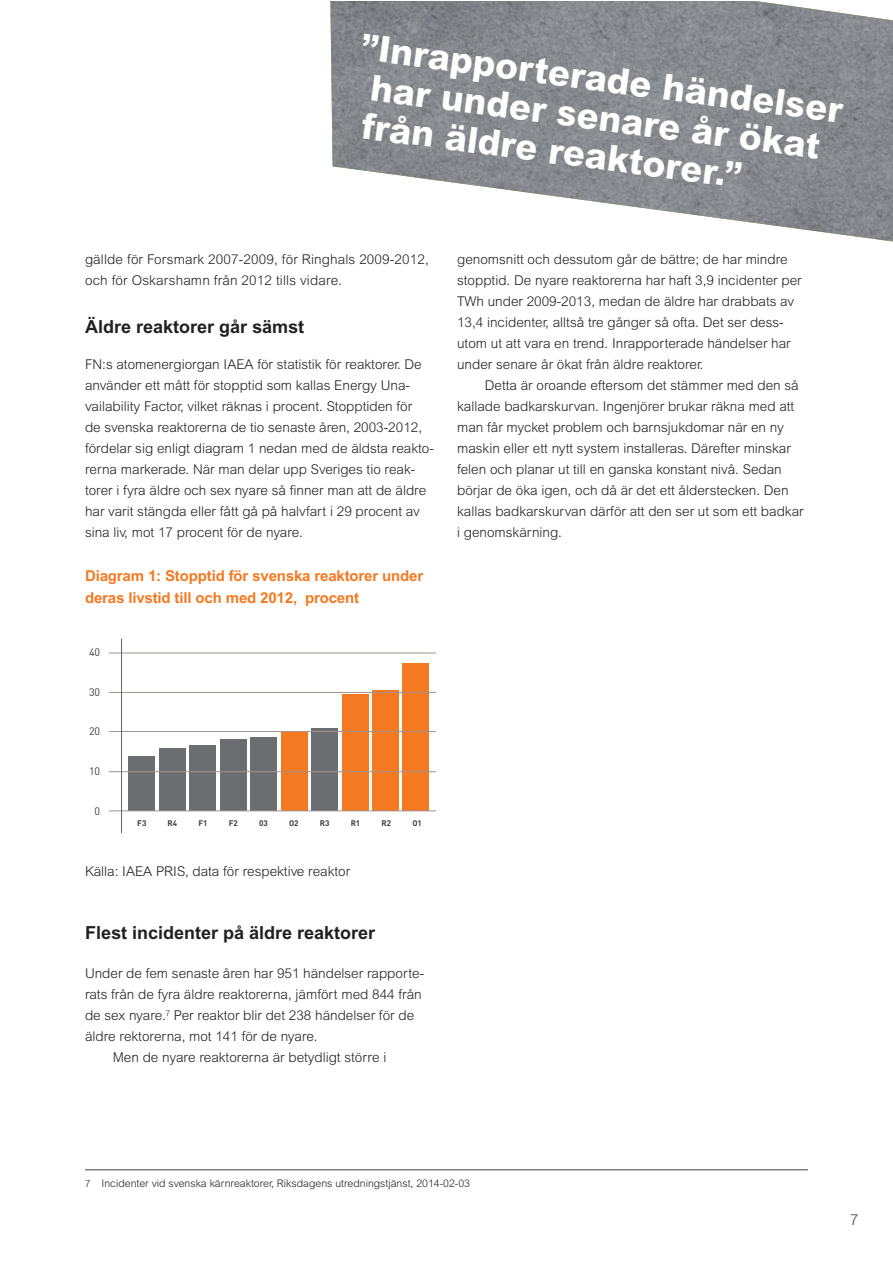
<style>
.page{position:relative;width:893px;height:1263px;background:#fff}
.page>*{position:absolute;margin:0;border:0;box-sizing:border-box;transform-origin:0 0}
.t1{font:800 36px/39px "Arial MT Std";color:#fff}
.t2{font:700 18px "Arial MT Std";color:#231f20}
.t3{font:700 15px/22.5px "Arial MT Std";letter-spacing:-.01em;color:#f47921}
.t4{font:300 15px "Arial MT Std";color:#3e3e3f}
.t5{font:300 13.5px/21px "Arial MT Std";color:#231f20}
.t6{font:10.8px "DIN Pro";color:#423c3b}
.t7{font:300 10.5px "Arial MT Std";color:#231f20}
.t8{font:700 8.1px "DIN Pro";color:#423c3b}
.s1{font-size:9.75px}
</style>
<div class="page">
<img style="left:330px;top:1px;width:562px;height:240px">
<hr style="left:85px;top:1169px;width:723px;height:1px;background:#3e3e3f">
<div style="left:342px;top:694px;width:26px;height:117px;background:#f47921"></div>
<div style="left:312px;top:728px;width:26px;height:83px;background:#6c6d70"></div>
<div style="left:372px;top:690px;width:26px;height:121px;background:#f47921"></div>
<div style="left:403px;top:663px;width:26px;height:148px;background:#f47921"></div>
<div style="left:190px;top:745px;width:26px;height:66px;background:#6c6d70"></div>
<div style="left:159px;top:748px;width:26px;height:63px;background:#6c6d70"></div>
<div style="left:220px;top:739px;width:26px;height:72px;background:#6c6d70"></div>
<div style="left:129px;top:756px;width:26px;height:55px;background:#6c6d70"></div>
<div style="left:281px;top:732px;width:26px;height:79px;background:#f47921"></div>
<div style="left:251px;top:737px;width:26px;height:74px;background:#6c6d70"></div>
<hr style="left:109px;top:811px;width:327px;height:1px;background:#a19390">
<hr style="left:109px;top:731px;width:327px;height:1px;background:#a19390">
<hr style="left:109px;top:771px;width:327px;height:1px;background:#a19390">
<hr style="left:109px;top:692px;width:327px;height:1px;background:#a19390">
<hr style="left:109px;top:653px;width:327px;height:1px;background:#a19390">
<hr style="left:121px;top:639px;width:1px;height:194px;background:#6b6360">
<h1 class="t1" style="left:363px;top:28px;width:487px;rotate:7deg">”Inrapporterade händelser har under senare år ökat från äldre reaktorer.”</h1>
<p class="t5" style="left:85px;top:249px;width:345px">gällde för Forsmark 2007-2009, för Ringhals 2009-2012, och för Oskarshamn från 2012 tills vidare.</p>
<h2 class="t2" style="left:85px;top:316px;width:221px">Äldre reaktorer går sämst</h2>
<p class="t5" style="left:85px;top:354px;width:350px">FN:s atomenergiorgan IAEA för statistik för reaktorer. De använder ett mått för stopptid som kallas Energy Una&shy;vailability Factor, vilket räknas i procent. Stopptiden för<br>de svenska reaktorerna de tio senaste åren, 2003-2012, fördelar sig enligt diagram 1 nedan med de äldsta reakto&shy;rerna markerade. När man delar upp Sveriges tio reak&shy;torer i fyra äldre och sex nyare så finner man att de äldre har varit stängda eller fått gå på halvfart i 29 procent av sina liv, mot 17 procent för de nyare.</p>
<p class="t3" style="left:85px;top:564px;width:340px">Diagram 1: Stopptid för svenska reaktorer under deras livstid till och med 2012, procent</p>
<p class="t6" style="left:89px;top:644px;width:13px">40</p>
<p class="t6" style="left:89px;top:685px;width:13px">30</p>
<p class="t6" style="left:89px;top:724px;width:13px">20</p>
<p class="t6" style="left:89px;top:763px;width:13px">10</p>
<p class="t6" style="left:95px;top:803px;width:7px">0</p>
<p class="t8" style="left:137px;top:817px;width:11px">F3</p>
<p class="t8" style="left:168px;top:817px;width:11px">R4</p>
<p class="t8" style="left:198px;top:817px;width:11px">F1</p>
<p class="t8" style="left:229px;top:817px;width:11px">F2</p>
<p class="t8" style="left:259px;top:817px;width:10px">03</p>
<p class="t8" style="left:289px;top:817px;width:11px">O2</p>
<p class="t8" style="left:320px;top:817px;width:11px">R3</p>
<p class="t8" style="left:351px;top:817px;width:11px">R1</p>
<p class="t8" style="left:382px;top:817px;width:11px">R2</p>
<p class="t8" style="left:412px;top:817px;width:11px">O1</p>
<p class="t5" style="left:85px;top:861px;width:267px">Källa: IAEA PRIS, data för respektive reaktor</p>
<h2 class="t2" style="left:85px;top:922px;width:292px">Flest incidenter på äldre reaktorer</h2>
<p class="t5" style="left:85px;top:963px;width:341px">Under de fem senaste åren har 951 händelser rapporte-</p>
<p class="t5" style="left:85px;top:984px;width:338px">rats från de fyra äldre reaktorerna, jämfört med 844 från</p>
<p class="t5" style="left:85px;top:1005px;width:331px">de sex nyare.<sup>7</sup> Per reaktor blir det 238 händelser för de</p>
<p class="t5" style="left:85px;top:1026px;width:234px">äldre rektorerna, mot 141 för de nyare.</p>
<p class="t5" style="left:113px;top:1047px;width:275px">Men de nyare reaktorerna är betydligt större i</p>
<p class="t5" style="left:457px;top:249px;width:346px">genomsnitt och dessutom går de bättre; de har mindre stopptid. De nyare reaktorerna har haft 3,9 incidenter per TWh under 2009-2013, medan de äldre har drabbats av 13,4 incidenter, alltså tre gånger så ofta. Det ser dess&shy;utom ut att vara en trend. Inrapporterade händelser har under senare år ökat från äldre reaktorer.</p>
<p class="t5" style="left:457px;top:375px;width:348px;text-indent:28px">Detta är oroande eftersom det stämmer med den så kallade badkarskurvan. Ingenjörer brukar räkna med att man får mycket problem och barnsjukdomar när en ny maskin eller ett nytt system installeras. Därefter minskar felen och planar ut till en ganska konstant nivå. Sedan börjar de öka igen, och då är det ett ålderstecken. Den kallas badkarskurvan därför att den ser ut som ett badkar i genomskärning.</p>
<p class="t7" style="left:85px;top:1177px;width:387px"><span class="s1">7</span> Incidenter vid svenska kärnreaktorer, Riksdagens utredningstjänst, 2014-02-03</p>
<p class="t4" style="left:850px;top:1211px;width:10px">7</p>
</div>
